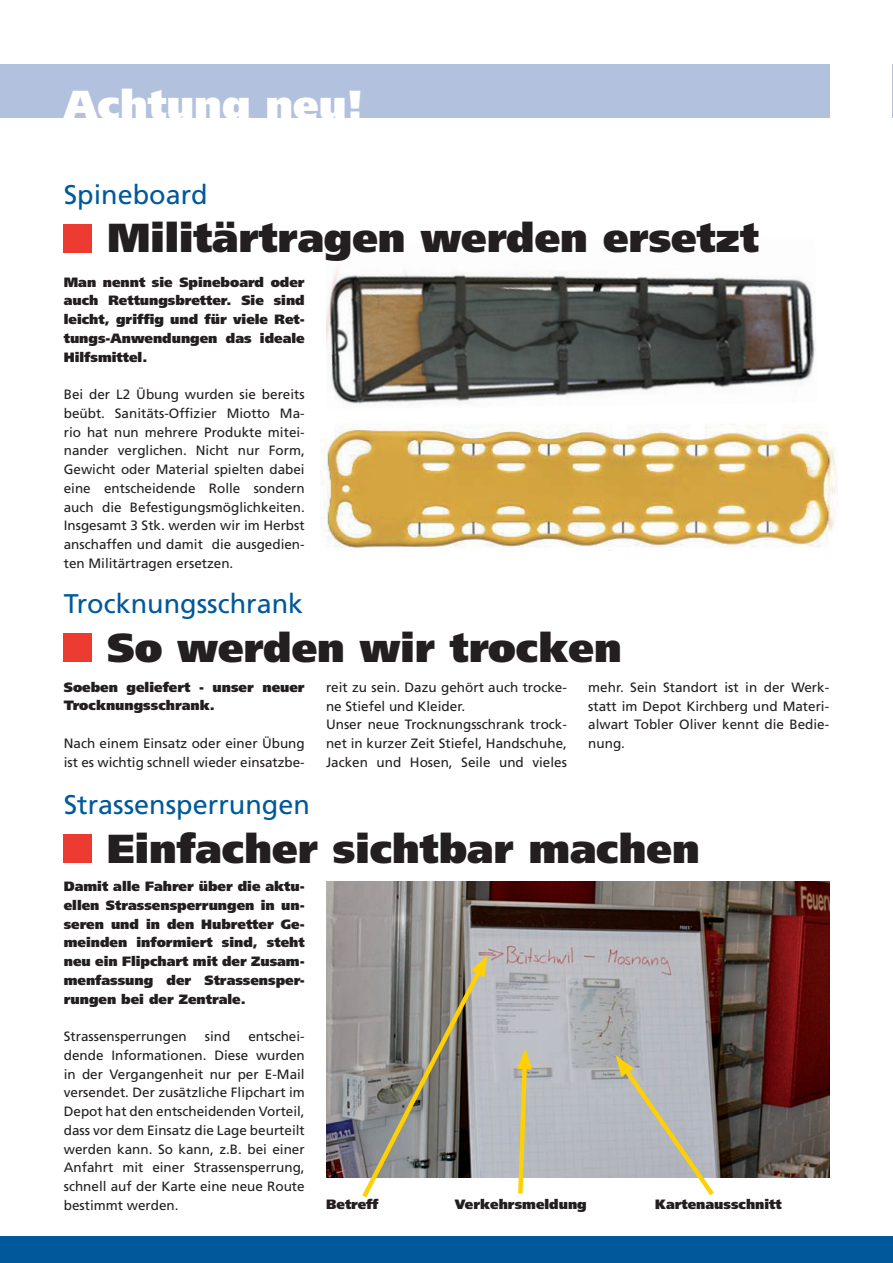
<style>
.page{position:relative;width:893px;height:1263px;background:#fff}
.page>*{position:absolute;margin:0;border:0;box-sizing:border-box;transform-origin:0 0}
.t1{font:900 40.5px "Frutiger";color:#231f20}
.t2{font:900 40.5px "Frutiger";color:#fff}
.t3{font:27px "Frutiger";color:#00599a}
.t4{font:13.5px/18.8px "Frutiger";color:#231f20;text-align:justify}
.t5{font:900 13.5px/18.8px "Frutiger";color:#231f20;text-align:justify}
</style>
<div class="page">
<div style="left:0;top:1236px;width:893px;height:27px;background:#00599a"></div>
<hr style="left:892px;top:64px;width:1px;height:53px;background:#b2c2de">
<div style="left:0;top:64px;width:829px;height:53px;background:#b2c2de"></div>
<img style="left:326px;top:268px;width:490px;height:137px">
<img style="left:320px;top:424px;width:518px;height:127px">
<div style="left:64px;top:224px;width:28px;height:28px;background:#ee3b32"></div>
<img style="left:326px;top:882px;width:503px;height:295px">
<div style="left:64px;top:835px;width:28px;height:28px;background:#ee3b32"></div>
<svg style="left:358px;top:955px;width:130px;height:243px;background:#959289"></svg>
<svg style="left:516px;top:1048px;width:16px;height:146px;background:#d1c58b"></svg>
<svg style="left:616px;top:1055px;width:102px;height:141px;background:#bebdb8"></svg>
<div style="left:64px;top:633px;width:28px;height:28px;background:#ee3b32"></div>
<h1 class="t2" style="left:64px;top:80px;width:301px">Achtung neu!</h1>
<h2 class="t3" style="left:64px;top:179px;width:146px">Spineboard</h2>
<h1 class="t1" style="left:107px;top:214px;width:653px">Militärtragen werden ersetzt</h1>
<p class="t5" style="left:64px;top:272px;width:242px">Man nennt sie Spineboard oder auch Rettungsbretter. Sie sind leicht, griffig und für viele Ret&shy;tungs-Anwendungen das ideale Hilfsmittel.</p>
<p class="t4" style="left:64px;top:385px;width:242px">Bei der L2 Übung wurden sie bereits beübt. Sanitäts-Offizier Miotto Ma&shy;rio hat nun mehrere Produkte mitei&shy;nander verglichen. Nicht nur Form, Gewicht oder Material spielten dabei eine entscheidende Rolle sondern auch die Befestigungsmöglichkeiten.<br>Insgesamt 3 Stk. werden wir im Herbst anschaffen und damit die ausgedien&shy;ten Militärtragen ersetzen.</p>
<h2 class="t3" style="left:64px;top:588px;width:241px">Trocknungsschrank</h2>
<h1 class="t1" style="left:107px;top:623px;width:516px">So werden wir trocken</h1>
<p class="t5" style="left:64px;top:677px;width:242px">Soeben geliefert - unser neuer<br>Trocknungsschrank.</p>
<p class="t4" style="left:64px;top:734px;width:242px">Nach einem Einsatz oder einer Übung ist es wichtig schnell wieder einsatzbe-</p>
<p class="t4" style="left:326px;top:678px;width:242px;text-align:left">reit zu sein. Dazu gehört auch trocke&shy;ne Stiefel und Kleider.<br>Unser neue Trocknungsschrank trock&shy;net in kurzer Zeit Stiefel, Handschuhe, Jacken und Hosen, Seile und vieles</p>
<p class="t4" style="left:588px;top:678px;width:242px">mehr. Sein Standort ist in der Werk&shy;statt im Depot Kirchberg und Materi&shy;alwart Tobler Oliver kennt die Bedie&shy;nung.</p>
<h2 class="t3" style="left:64px;top:789px;width:248px">Strassensperrungen</h2>
<h1 class="t1" style="left:107px;top:824px;width:594px">Einfacher sichtbar machen</h1>
<p class="t5" style="left:64px;top:877px;width:242px">Damit alle Fahrer über die aktu&shy;ellen Strassensperrungen in un&shy;seren und in den Hubretter Ge&shy;meinden informiert sind, steht neu ein Flipchart mit der Zusam&shy;menfassung der Strassensper&shy;rungen bei der Zentrale.</p>
<p class="t4" style="left:64px;top:1027px;width:125px">Strassensperrungen</p>
<p class="t4" style="left:205px;top:1027px;width:27px">sind</p>
<p class="t4" style="left:64px;top:1027px;width:242px;text-indent:185px">entschei&shy;dende Informationen. Diese wurden in der Vergangenheit nur per E-Mail versendet. Der zusätzliche Flipchart im Depot hat den entscheidenden Vorteil, dass vor dem Einsatz die Lage beurteilt werden kann. So kann, z.B. bei einer Anfahrt mit einer Strassensperrung, schnell auf der Karte eine neue Route bestimmt werden.</p>
<p class="t5" style="left:326px;top:1195px;width:54px">Betreff</p>
<p class="t5" style="left:455px;top:1195px;width:133px">Verkehrsmeldung</p>
<p class="t5" style="left:655px;top:1195px;width:128px">Kartenausschnitt</p>
</div>
